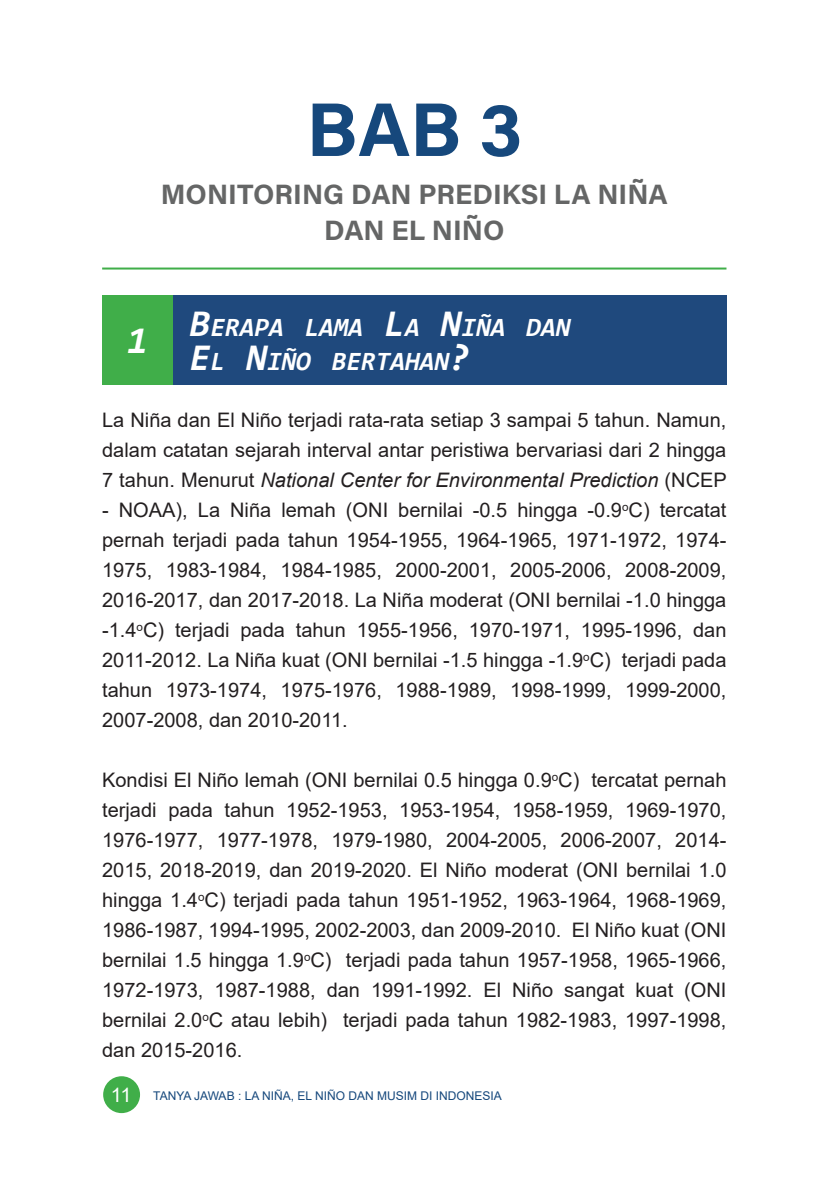
<style>
.page{position:relative;width:840px;height:1191px;background:#fff}
.page>*{position:absolute;margin:0;border:0;box-sizing:border-box;transform-origin:0 0}
.Imam{font:76px "Acumin Variable Concept";color:#16487c}
.Imam-2{font:italic 700 38px "Consolas";color:#fff}
.Imam-3{font:28px "Acumin Variable Concept";letter-spacing:.03em;color:#656666}
.Imam-4{font:italic 700 26.6px "Consolas";color:#fff}
.Imam-5{font:20px/30px "Arial";color:#231f20;text-align:justify}
.t1{font:12px "Arial";color:#16487c}
.s1{font-size:38px}
.s2{font-style:italic}
.s3{font-size:20px;color:#fff}
</style>
<div class="page">
<hr style="left:102px;top:267px;width:624px;height:2px;background:#40ae49">
<div style="left:102px;top:295px;width:624px;height:89px;background:#1f497d"></div>
<div style="left:102px;top:295px;width:71px;height:89px;background:#40ae49"></div>
<div style="left:103px;top:1076px;width:37px;height:37px;background:#40ae49;border-radius:50%"></div>
<p class="Imam" style="left:306px;top:77px;width:216px">BAB 3</p>
<p class="Imam-3" style="left:161px;top:175px;width:507px">MONITORING DAN PREDIKSI LA NIÑA</p>
<p class="Imam-3" style="left:324px;top:211px;width:181px">DAN EL NIÑO</p>
<p class="Imam-2" style="left:127px;top:313px;width:22px">1</p>
<p class="Imam-4" style="left:189px;top:308px;width:130px"><span class="s1">B</span>ERAPA LAMA</p>
<p class="Imam-4" style="left:384px;top:308px;width:174px"><span class="s1">L</span>A <span class="s1">N</span>IÑA DAN</p>
<p class="Imam-4" style="left:189px;top:342px;width:281px"><span class="s1">E</span>L <span class="s1">N</span>IÑO BERTAHAN <span class="s1">?</span></p>
<p class="Imam-5" style="left:102px;top:405px;width:625px">La Niña dan El Niño terjadi rata-rata setiap 3 sampai 5 tahun. Namun, dalam catatan sejarah interval antar peristiwa bervariasi dari 2 hingga 7 tahun. Menurut <span class="s2">National Center for Environmental Prediction</span> (NCEP</p>
<p class="Imam-5" style="left:102px;top:495px;width:625px">- NOAA), La Niña lemah (ONI bernilai -0.5 hingga -0.9<sup>o</sup>C) tercatat pernah terjadi pada tahun 1954-1955, 1964-1965, 1971-1972, 1974- 1975, 1983-1984, 1984-1985, 2000-2001, 2005-2006, 2008-2009, 2016-2017, dan 2017-2018. La Niña moderat (ONI bernilai -1.0 hingga -1.4<sup>o</sup>C) terjadi pada tahun 1955-1956, 1970-1971, 1995-1996, dan 2011-2012. La Niña kuat (ONI bernilai -1.5 hingga -1.9<sup>o</sup>C) terjadi pada tahun 1973-1974, 1975-1976, 1988-1989, 1998-1999, 1999-2000, 2007-2008, dan 2010-2011.</p>
<p class="Imam-5" style="left:102px;top:765px;width:625px">Kondisi El Niño lemah (ONI bernilai 0.5 hingga 0.9<sup>o</sup>C) tercatat pernah terjadi pada tahun 1952-1953, 1953-1954, 1958-1959, 1969-1970, 1976-1977, 1977-1978, 1979-1980, 2004-2005, 2006-2007, 2014- 2015, 2018-2019, dan 2019-2020. El Niño moderat (ONI bernilai 1.0 hingga 1.4<sup>o</sup>C) terjadi pada tahun 1951-1952, 1963-1964, 1968-1969, 1986-1987, 1994-1995, 2002-2003, dan 2009-2010. El Niño kuat (ONI bernilai 1.5 hingga 1.9<sup>o</sup>C) terjadi pada tahun 1957-1958, 1965-1966, 1972-1973, 1987-1988, dan 1991-1992. El Niño sangat kuat (ONI bernilai 2.0<sup>o</sup>C atau lebih) terjadi pada tahun 1982-1983, 1997-1998, dan 2015-2016.</p>
<p class="t1" style="left:111px;top:1087px;width:392px"><span class="s3">11</span> TANYA JAWAB : LA NIÑA, EL NIÑO DAN MUSIM DI INDONESIA</p>
</div>
